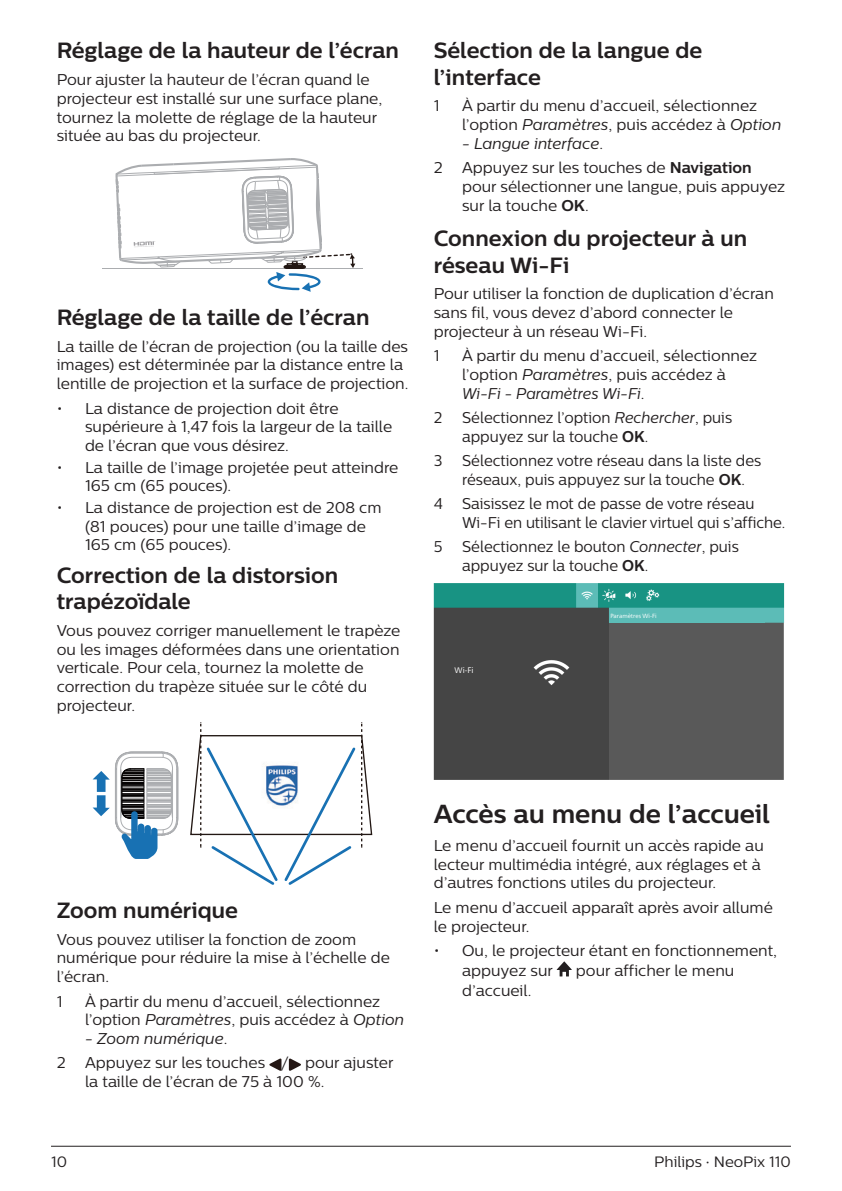
<style>
.page{position:relative;width:842px;height:1191px;background:#fff}
.page>*{position:absolute;margin:0;border:0;box-sizing:border-box;transform-origin:0 0}
.heading2{font:700 26px "Centrale Sans";color:#231f20}
.heading3{font:700 22px/26.4px "Centrale Sans";color:#231f20}
.Body{font:15.6px/18.8px "Centrale Sans";color:#231f20}
.Body-2{font:15.6px/18.8px "Centrale Sans";color:#231f20;scale:.95 1}
.t1{font:italic 15.6px "Centrale Sans";color:#231f20}
.t2{font:15px "Centrale Sans";color:#231f20}
.t3{font:8px "Neue Frutiger World";color:#fff}
.t4{font:6px "Neue Frutiger World";color:#fff}
.s1{font-style:italic}
.s2{font-style:normal}
.s3{font-weight:700}
</style>
<div class="page">
<hr style="left:51px;top:1145px;width:740px;height:1px;background:#231f20">
<hr style="left:102px;top:268px;width:261px;height:1px;background:#abadb0">
<svg style="left:115px;top:158px;width:240px;height:134px"></svg>
<svg style="left:190px;top:722px;width:182px;height:163px"></svg>
<img style="left:255px;top:751px;width:53px;height:68px">
<svg style="left:93px;top:751px;width:85px;height:108px"></svg>
<svg style="left:269px;top:1058px;width:12px;height:12px"></svg>
<svg style="left:289px;top:1058px;width:12px;height:12px"></svg>
<img style="left:434px;top:583px;width:351px;height:197px">
<div style="left:437px;top:666px;width:54px;height:51px;background:#454545"></div>
<div style="left:609px;top:609px;width:156px;height:13px;background:#5cbcb7"></div>
<svg style="left:557px;top:961px;width:15px;height:15px"></svg>
<p class="heading3" style="left:57px;top:37px;width:344px">Réglage de la hauteur de l’écran</p>
<p class="Body" style="left:57px;top:70px;width:327px">Pour ajuster la hauteur de l’écran quand le projecteur est installé sur une surface plane, tournez la molette de réglage de la hauteur située au bas du projecteur.</p>
<p class="heading3" style="left:57px;top:304px;width:314px">Réglage de la taille de l’écran</p>
<p class="Body" style="left:57px;top:336px;width:353px">La taille de l’écran de projection (ou la taille des images) est déterminée par la distance entre la lentille de projection et la surface de projection.</p>
<p class="Body" style="left:85px;top:398px;width:309px;text-indent:-28px">• La distance de projection doit être supérieure à 1,47 fois la largeur de la taille de l’écran que vous désirez.</p>
<p class="Body" style="left:85px;top:457px;width:315px;text-indent:-28px">• La taille de l’image projetée peut atteindre<br>165 cm (65 pouces).</p>
<p class="Body" style="left:85px;top:498px;width:298px;text-indent:-28px">• La distance de projection est de 208 cm (81 pouces) pour une taille d’image de<br>165 cm (65 pouces).</p>
<p class="heading3" style="left:57px;top:561px;width:283px">Correction de la distorsion trapézoïdale</p>
<p class="Body" style="left:57px;top:621px;width:345px">Vous pouvez corriger manuellement le trapèze ou les images déformées dans une orientation verticale. Pour cela, tournez la molette de correction du trapèze située sur le côté du projecteur.</p>
<p class="heading3" style="left:434px;top:37px;width:270px">Sélection de la langue de l’interface</p>
<p class="Body" style="left:434px;top:96px;width:7px">1</p>
<p class="Body" style="left:462px;top:96px;width:321px">À partir du menu d’accueil, sélectionnez l’option <span class="s1">Paramètres</span>, puis accédez à <span class="s1">Option</span></p>
<p class="t1" style="left:462px;top:134px;width:142px">- Langue interface<span class="s2">.</span></p>
<p class="Body" style="left:434px;top:158px;width:10px">2</p>
<p class="Body" style="left:462px;top:158px;width:325px">Appuyez sur les touches de <span class="s3">Navigation </span>pour sélectionner une langue, puis appuyez sur la touche <span class="s3">OK</span>.</p>
<p class="heading3" style="left:434px;top:225px;width:315px">Connexion du projecteur à un réseau Wi-Fi</p>
<p class="Body" style="left:434px;top:284px;width:342px">Pour utiliser la fonction de duplication d’écran sans fil, vous devez d’abord connecter le projecteur à un réseau Wi-Fi.</p>
<p class="Body" style="left:434px;top:346px;width:7px">1</p>
<p class="Body" style="left:462px;top:346px;width:297px">À partir du menu d’accueil, sélectionnez l’option <span class="s1">Paramètres</span>, puis accédez à<br><span class="s1">Wi-Fi - Paramètres Wi-Fi</span>.</p>
<p class="Body-2" style="left:434px;top:408px;width:10px">2</p>
<p class="Body-2" style="left:462px;top:408px;width:286px">Sélectionnez l’option <span class="s1">Rechercher</span>, puis appuyez sur la touche <span class="s3">OK</span>.</p>
<p class="Body-2" style="left:434px;top:451px;width:11px">3</p>
<p class="Body-2" style="left:462px;top:451px;width:317px">Sélectionnez votre réseau dans la liste des réseaux, puis appuyez sur la touche <span class="s3">OK</span>.</p>
<p class="Body-2" style="left:462px;top:494px;width:342px;text-indent:-28px">4 Saisissez le mot de passe de votre réseau<br>Wi-Fi en utilisant le clavier virtuel qui s’affiche.</p>
<p class="Body-2" style="left:434px;top:537px;width:11px">5</p>
<p class="Body-2" style="left:462px;top:537px;width:293px">Sélectionnez le bouton <span class="s1">Connecter</span>, puis appuyez sur la touche <span class="s3">OK</span>.</p>
<p class="t3" style="left:455px;top:664px;width:20px">Wi-Fi</p>
<p class="t4" style="left:610px;top:611px;width:48px">Paramètres Wi-Fi</p>
<p class="heading3" style="left:57px;top:896px;width:183px">Zoom numérique</p>
<p class="Body" style="left:57px;top:929px;width:335px">Vous pouvez utiliser la fonction de zoom numérique pour réduire la mise à l’échelle de l’écran.</p>
<p class="Body" style="left:57px;top:991px;width:7px">1</p>
<p class="Body" style="left:85px;top:991px;width:321px">À partir du menu d’accueil, sélectionnez l’option <span class="s1">Paramètres</span>, puis accédez à <span class="s1">Option</span></p>
<p class="t1" style="left:85px;top:1029px;width:144px">- Zoom numérique<span class="s2">.</span></p>
<p class="Body" style="left:57px;top:1053px;width:10px">2</p>
<p class="Body" style="left:85px;top:1053px;width:310px">Appuyez sur les touches / pour ajuster la taille de l’écran de 75 à 100 %.</p>
<p class="heading2" style="left:434px;top:798px;width:338px">Accès au menu de l’accueil</p>
<p class="Body" style="left:434px;top:836px;width:332px">Le menu d’accueil fournit un accès rapide au lecteur multimédia intégré, aux réglages et à d’autres fonctions utiles du projecteur.</p>
<p class="Body" style="left:434px;top:897px;width:341px">Le menu d’accueil apparaît après avoir allumé le projecteur.</p>
<p class="Body" style="left:462px;top:940px;width:316px;line-height:19.8px;text-indent:-28px">• Ou, le projecteur étant en fonctionnement, appuyez sur</p>
<p class="Body" style="left:576px;top:960px;width:160px">pour afficher le menu</p>
<p class="Body" style="left:462px;top:980px;width:71px">d’accueil.</p>
<p class="t2" style="left:51px;top:1153px;width:18px">10</p>
<p class="t2" style="left:654px;top:1153px;width:138px">Philips · NeoPix 110</p>
</div>
